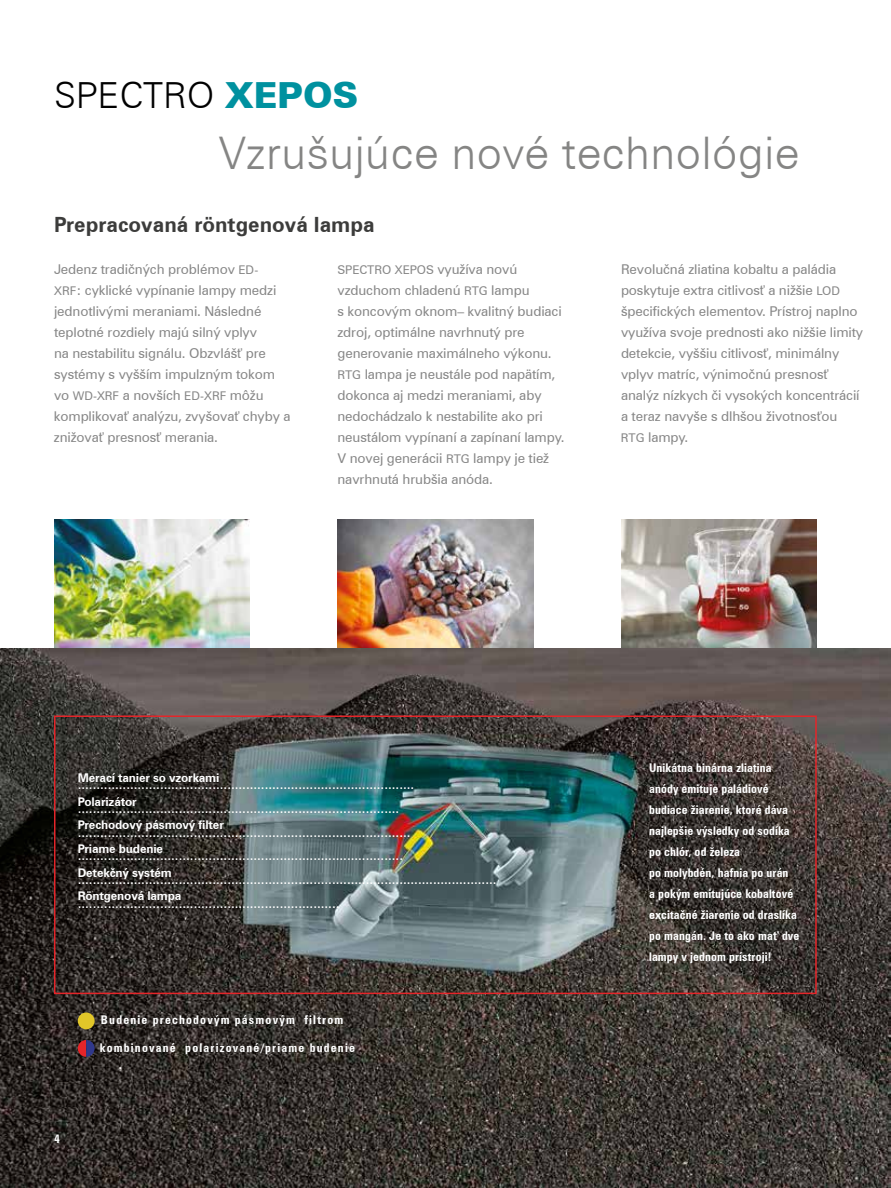
<style>
.page{position:relative;width:891px;height:1188px;background:#fff}
.page>*{position:absolute;margin:0;border:0;box-sizing:border-box;transform-origin:0 0}
.t1{font:300 45px "Zurich BT";color:#858584}
.t2{font:300 36px "Zurich BT";color:#000}
.t3{font:700 21px "Zurich BT";color:#3c3c3b}
.t4{font:13.5px/21px "Zurich BT";letter-spacing:-.01em;color:#878787}
.t5{font:13.5px/23.7px "Zurich BT";color:#fff}
.t6{font:700 condensed 12px/21px "Zurich BT";letter-spacing:.01em;color:#fff}
.t7{font:700 12px/23.7px "Zurich BT";letter-spacing:-.015em;color:#fff}
.t8{font:700 condensed 12px "Zurich BT";letter-spacing:.1em;color:#fff}
.t9{font:12px "Zurich BT";letter-spacing:-.01em;color:#878787}
.s1{font-weight:900;color:#00919f}
.s2{font-size:12px}
.s3{font-family:"Arial"}
.s4{font-size:13.5px}
.s5{font-family:"Arial";font-stretch:normal}
</style>
<div class="page">
<img style="left:54px;top:520px;width:196px;height:128px">
<img style="left:338px;top:520px;width:195px;height:128px">
<img style="left:621px;top:520px;width:196px;height:128px">
<img style="left:0;top:648px;width:891px;height:540px">
<div style="left:54px;top:716px;width:763px;height:278px;border:2px solid #e52529"></div>
<svg style="left:78px;top:1040px;width:17px;height:17px"></svg>
<div style="left:78px;top:1012px;width:17px;height:17px;background:#e1c629;border-radius:50%"></div>
<h2 class="t2" style="left:54px;top:74px;width:306px">SPECTRO <span class="s1">XEPOS</span></h2>
<h1 class="t1" style="left:219px;top:126px;width:582px">Vzrušujúce nové technológie</h1>
<h3 class="t3" style="left:54px;top:212px;width:322px">Prepracovaná röntgenová lampa</h3>
<p class="t4" style="left:54px;top:258px;width:238px">Jedenz tradičných problémov <span class="s2">ED-<br>XRF</span>: cyklické vypínanie lampy medzi jednotlivými meraniami. Následné teplotné rozdiely majú silný vplyv<br>na nestabilitu signálu. Obzvláš<span class="s3">ť</span> pre systémy s vyšším impulzným tokom vo <span class="s2">WD-XRF</span> a novších <span class="s2">ED-XRF</span> môžu komplikova<span class="s3">ť</span> analýzu, zvyšova<span class="s3">ť</span> chyby a znižova<span class="s3">ť</span> presnos<span class="s3">ť</span> merania.</p>
<p class="t9" style="left:338px;top:262px;width:181px">SPECTRO XEPOS <span class="s4">využíva novú</span></p>
<p class="t4" style="left:621px;top:258px;width:244px">Revolučná zliatina kobaltu a paládia poskytuje extra citlivos<span class="s3">ť</span> a nižšie <span class="s2">LOD </span>špecifických elementov. Prístroj naplno využíva svoje prednosti ako nižšie limity detekcie, vyššiu citlivos<span class="s3">ť</span>, minimálny vplyv matríc, výnimočnú presnos<span class="s3">ť </span>analýz nízkych či vysokých koncentrácií a teraz navyše s dlhšou životnos<span class="s3">ť</span>ou <span class="s2">RTG</span> lampy.</p>
<p class="t4" style="left:337px;top:279px;width:229px">vzduchom chladenú <span class="s2">RTG</span> lampu<br>s koncovým oknom– kvalitný budiaci zdroj, optimálne navrhnutý pre generovanie maximálneho výkonu.<br><span class="s2">RTG</span> lampa je neustále pod napätím, dokonca aj medzi meraniami, aby nedochádzalo k nestabilite ako pri neustálom vypínaní a zapínaní lampy.<br>V novej generácii <span class="s2">RTG</span> lampy je tiež navrhnutá hrubšia anóda.</p>
<p class="t7" style="left:78px;top:766px;width:148px">Merací tanier so vzorkami<br>Polarizátor<br>Prechodový pásmový filter<br>Priame budenie<br>Detekčný systém<br>Röntgenová lampa</p>
<p class="t6" style="left:649px;top:757px;width:152px">Unikátna binárna zliatina anódy emituje paládiové budiace žiarenie, ktoré dáva najlepšie výsledky od sodíka po chlór, od železa<br>po molybdén, hafnia po urán<br>a pokým emitujúce kobaltové excitačné žiarenie od draslíka po mangán. Je to ako ma<span class="s5">ť</span> dve lampy v jednom prístroji!</p>
<p class="t5" style="left:78px;top:772px;width:420px">.......................................................................................... ...................................................................................... ......................................................................................... ....................................................................................... ................................................................................................................ ......................................................................</p>
<p class="t6" style="left:54px;top:1128px;width:7px">4</p>
<p class="t8" style="left:101px;top:1013px;width:244px">Budenie prechodovým pásmovým filtrom</p>
<p class="t8" style="left:100px;top:1040px;width:257px">kombinované polarizované/priame budenie</p>
</div>
